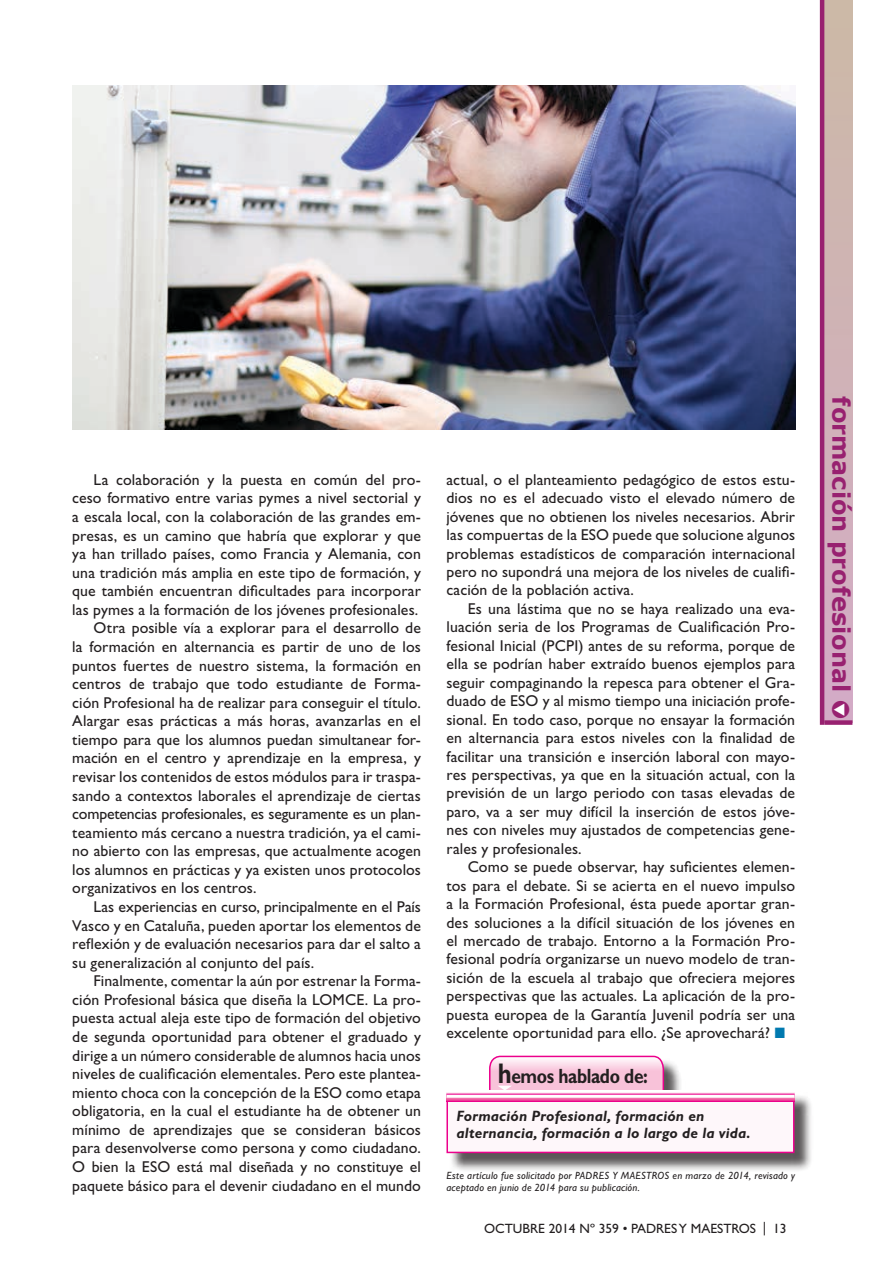
<style>
.page{position:relative;width:893px;height:1263px;background:#fff}
.page>*{position:absolute;margin:0;border:0;box-sizing:border-box;transform-origin:0 0}
.t1{font:700 24px "Verdana";color:#982170}
.t2{font:700 20.7px "Gill Sans Std";letter-spacing:-.02em;color:#231f20;scale:.84 1}
.t3{font:15.75px/18.5px "Gill Sans Std";letter-spacing:.005em;color:#231f20;text-align:justify}
.t4{font:15.75px "Gill Sans Std";letter-spacing:-.015em;color:#231f20}
.t5{font:italic 700 15px/17.7px "Gill Sans Std";letter-spacing:.01em;color:#231f20}
.t6{font:13.5px "Gill Sans Std";color:#231f20}
.t7{font:italic 10.5px/12px "Gill Sans Std";letter-spacing:.02em;color:#231f20}
.s1{color:#0079af}
.s2{font-size:28.5px}
.s3{color:#fff}
</style>
<div class="page">
<svg style="left:824px;top:0;width:28px;height:720px;background:#ceb0b5"></svg>
<div style="left:824px;top:720px;width:28px;height:5px;background:#982170"></div>
<hr style="left:820px;top:0;width:4px;height:725px;background:#982170">
<div style="left:449px;top:1058px;width:364px;height:114px;background:#231f20;opacity:.75"></div>
<svg style="left:488px;top:1055px;width:177px;height:36px;background:#f8c5dd"></svg>
<div style="left:447px;top:1101px;width:347px;height:51px;background:#fef7fa"></div>
<div style="left:446px;top:1100px;width:348px;height:53px;border:2px solid #ec008c"></div>
<svg style="left:446px;top:1091px;width:348px;height:10px"></svg>
<hr style="left:446px;top:1094px;width:348px;height:3px;background:#ec008c">
<hr style="left:446px;top:1095px;width:348px;height:3px;background:#fff">
<img style="left:72px;top:85px;width:723px;height:344px">
<p class="t3" style="left:94px;top:470px;width:329px">La colaboración y la puesta en común del pro-</p>
<p class="t3" style="left:72px;top:489px;width:350px">ceso formativo entre varias pymes a nivel sectorial y</p>
<p class="t3" style="left:72px;top:508px;width:350px">a escala local, con la colaboración de las grandes em-</p>
<p class="t3" style="left:72px;top:526px;width:350px">presas, es un camino que habría que explorar y que</p>
<p class="t3" style="left:72px;top:545px;width:350px">ya han trillado países, como Francia y Alemania, con</p>
<p class="t3" style="left:72px;top:563px;width:350px">una tradición más amplia en este tipo de formación, y</p>
<p class="t3" style="left:72px;top:582px;width:350px">que también encuentran dificultades para incorporar</p>
<p class="t3" style="left:72px;top:600px;width:348px">las pymes a la formación de los jóvenes profesionales.</p>
<p class="t3" style="left:94px;top:619px;width:329px">Otra posible vía a explorar para el desarrollo de</p>
<p class="t3" style="left:72px;top:638px;width:350px">la formación en alternancia es partir de uno de los</p>
<p class="t3" style="left:72px;top:656px;width:350px">puntos fuertes de nuestro sistema, la formación en</p>
<p class="t3" style="left:72px;top:675px;width:350px">centros de trabajo que todo estudiante de Forma-</p>
<p class="t3" style="left:72px;top:693px;width:350px">ción Profesional ha de realizar para conseguir el título.</p>
<p class="t3" style="left:72px;top:712px;width:350px">Alargar esas prácticas a más horas, avanzarlas en el</p>
<p class="t3" style="left:72px;top:730px;width:350px">tiempo para que los alumnos puedan simultanear for-</p>
<p class="t3" style="left:72px;top:749px;width:350px">mación en el centro y aprendizaje en la empresa, y</p>
<p class="t3" style="left:72px;top:768px;width:350px">revisar los contenidos de estos módulos para ir traspa-</p>
<p class="t3" style="left:72px;top:786px;width:350px">sando a contextos laborales el aprendizaje de ciertas</p>
<p class="t4" style="left:72px;top:805px;width:350px">competencias profesionales, es seguramente es un plan-</p>
<p class="t3" style="left:72px;top:823px;width:350px">teamiento más cercano a nuestra tradición, ya el cami-</p>
<p class="t3" style="left:72px;top:842px;width:350px">no abierto con las empresas, que actualmente acogen</p>
<p class="t3" style="left:72px;top:860px;width:350px">los alumnos en prácticas y ya existen unos protocolos</p>
<p class="t3" style="left:72px;top:879px;width:186px">organizativos en los centros.</p>
<p class="t3" style="left:94px;top:897px;width:329px">Las experiencias en curso, principalmente en el País</p>
<p class="t3" style="left:72px;top:916px;width:350px">Vasco y en Cataluña, pueden aportar los elementos de</p>
<p class="t3" style="left:72px;top:935px;width:350px">reflexión y de evaluación necesarios para dar el salto a</p>
<p class="t3" style="left:72px;top:953px;width:243px">su generalización al conjunto del país.</p>
<p class="t3" style="left:94px;top:972px;width:329px">Finalmente, comentar la aún por estrenar la Forma-</p>
<p class="t3" style="left:72px;top:990px;width:350px">ción Profesional básica que diseña la LOMCE. La pro-</p>
<p class="t3" style="left:72px;top:1009px;width:350px">puesta actual aleja este tipo de formación del objetivo</p>
<p class="t3" style="left:72px;top:1027px;width:350px">de segunda oportunidad para obtener el graduado y</p>
<p class="t3" style="left:72px;top:1046px;width:350px">dirige a un número considerable de alumnos hacia unos</p>
<p class="t3" style="left:72px;top:1065px;width:350px">niveles de cualificación elementales. Pero este plantea-</p>
<p class="t3" style="left:72px;top:1083px;width:350px">miento choca con la concepción de la ESO como etapa</p>
<p class="t3" style="left:72px;top:1102px;width:350px">obligatoria, en la cual el estudiante ha de obtener un</p>
<p class="t3" style="left:72px;top:1120px;width:350px">mínimo de aprendizajes que se consideran básicos</p>
<p class="t3" style="left:72px;top:1139px;width:350px">para desenvolverse como persona y como ciudadano.</p>
<p class="t3" style="left:72px;top:1157px;width:350px">O bien la ESO está mal diseñada y no constituye el</p>
<p class="t3" style="left:72px;top:1176px;width:350px">paquete básico para el devenir ciudadano en el mundo</p>
<p class="t3" style="left:446px;top:470px;width:350px">actual, o el planteamiento pedagógico de estos estu&shy;dios no es el adecuado visto el elevado número de jóvenes que no obtienen los niveles necesarios. Abrir las compuertas de la ESO puede que solucione algunos problemas estadísticos de comparación internacional pero no supondrá una mejora de los niveles de cualifi&shy;cación de la población activa.</p>
<p class="t3" style="left:446px;top:599px;width:350px;text-indent:21px">Es una lástima que no se haya realizado una eva&shy;luación seria de los Programas de Cualificación Pro&shy;fesional Inicial (PCPI) antes de su reforma, porque de ella se podrían haber extraído buenos ejemplos para seguir compaginando la repesca para obtener el Gra&shy;duado de ESO y al mismo tiempo una iniciación profe&shy;sional. En todo caso, porque no ensayar la formación en alternancia para estos niveles con la finalidad de facilitar una transición e inserción laboral con mayo&shy;res perspectivas, ya que en la situación actual, con la previsión de un largo periodo con tasas elevadas de paro, va a ser muy difícil la inserción de estos jóve&shy;nes con niveles muy ajustados de competencias gene&shy;rales y profesionales.</p>
<p class="t3" style="left:446px;top:858px;width:350px;text-indent:21px">Como se puede observar, hay suficientes elemen&shy;tos para el debate. Si se acierta en el nuevo impulso a la Formación Profesional, ésta puede aportar gran&shy;des soluciones a la difícil situación de los jóvenes en el mercado de trabajo. Entorno a la Formación Pro&shy;fesional podría organizarse un nuevo modelo de tran&shy;sición de la escuela al trabajo que ofreciera mejores perspectivas que las actuales. La aplicación de la pro&shy;puesta europea de la Garantía Juvenil podría ser una excelente oportunidad para ello. ¿Se aprovechará? <span class="s1">■</span></p>
<h2 class="t2" style="left:498px;top:1064px;width:180px"><span class="s2">h</span>emos hablado de:</h2>
<p class="t5" style="left:456px;top:1107px;width:296px">Formación Profesional, formación en alternancia, formación a lo largo de la vida.</p>
<p class="t7" style="left:446px;top:1169px;width:350px">Este artículo fue solicitado por PADRES Y MAESTROS en marzo de 2014, revisado y aceptado en junio de 2014 para su publicación.</p>
<p class="t6" style="left:484px;top:1221px;width:304px">OCTUBRE 2014 Nº 359 • PADRES Y MAESTROS | 13</p>
<h1 class="t1" style="left:858px;top:396px;width:324px;rotate:90deg">formación profesional ●<span class="s3">▼</span></h1>
</div>
